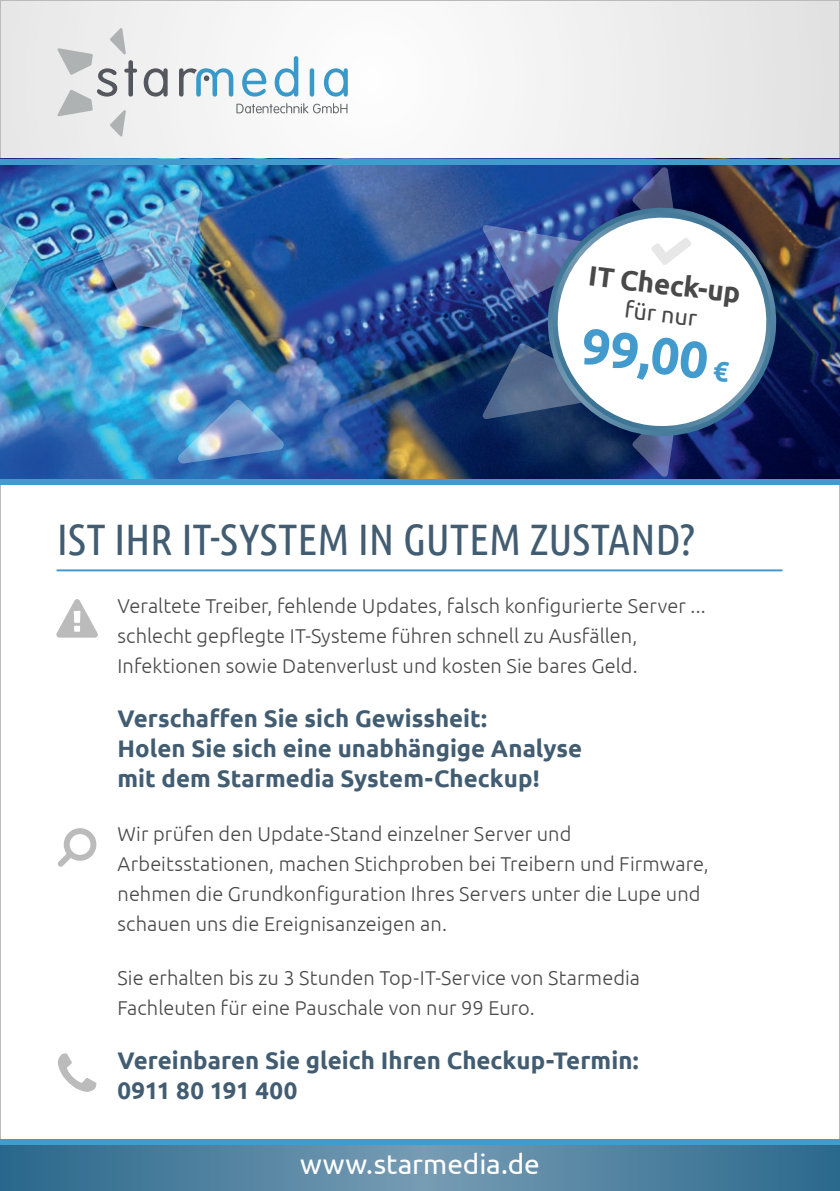
<style>
.page{position:relative;width:840px;height:1191px;background:#fff}
.page>*{position:absolute;margin:0;border:0;box-sizing:border-box;transform-origin:0 0}
.t1{font:700 51.2px "Ubuntu";color:#439bcd}
.t2{font:44px "Ubuntu Condensed";color:#425d72}
.t3{font:28px "Ubuntu";color:#fff}
.t4{font:700 28px "Ubuntu";color:#494949}
.t5{font:700 24px/30px "Ubuntu";color:#425d72}
.t6{font:23.4px "Ubuntu";color:#494949}
.t7{font:300 20px/30px "Ubuntu";letter-spacing:.005em;color:#494949}
.s1{font-size:28px}
</style>
<div class="page">
<svg style="left:2px;top:2px;width:835px;height:157px;fill:#f1f1f1"></svg>
<hr style="left:57px;top:569px;width:724px;height:2px;background:#439bcd">
<svg style="left:179px;top:68px;width:54px;height:29px"></svg>
<svg style="left:57px;top:28px;width:80px;height:108px;background:#dadbdb"></svg>
<svg style="left:144px;top:68px;width:23px;height:29px"></svg>
<svg style="left:242px;top:68px;width:24px;height:29px"></svg>
<svg style="left:274px;top:56px;width:24px;height:41px"></svg>
<div style="left:309px;top:68px;width:5px;height:29px;background:#399ac9;border-radius:2px"></div>
<svg style="left:324px;top:68px;width:23px;height:29px"></svg>
<svg style="left:236px;top:103px;width:111px;height:10px"></svg>
<svg style="left:58px;top:1053px;width:38px;height:38px"></svg>
<svg style="left:58px;top:828px;width:38px;height:38px"></svg>
<svg style="left:56px;top:599px;width:42px;height:38px"></svg>
<img style="left:0;top:164px;width:839px;height:315px">
<svg style="left:481px;top:166px;width:196px;height:312px;background:#284481"></svg>
<img style="left:535px;top:195px;width:253px;height:246px">
<svg style="left:543px;top:203px;width:237px;height:232px"></svg>
<svg style="left:651px;top:237px;width:40px;height:28px"></svg>
<div style="left:0;top:159px;width:839px;height:5px;background:#439bcd"></div>
<img style="left:0;top:188px;width:285px;height:276px">
<div style="left:0;top:479px;width:839px;height:6px;background:#439bcd"></div>
<svg style="left:0;top:1144px;width:839px;height:47px;background:#4f82a0"></svg>
<div style="left:0;top:1139px;width:839px;height:5px;background:#439bcd"></div>
<h3 class="t4" style="left:590px;top:258px;width:154px;rotate:7deg">IT Check-up</h3>
<p class="t6" style="left:626px;top:295px;width:74px;rotate:7deg">für nur</p>
<h1 class="t1" style="left:585px;top:315px;width:150px;rotate:7deg">99,00 <span class="s1">€</span></h1>
<h2 class="t2" style="left:57px;top:511px;width:639px">IST IHR IT-SYSTEM IN GUTEM ZUSTAND?</h2>
<p class="t7" style="left:117px;top:590px;width:589px">Veraltete Treiber, fehlende Updates, falsch konfigurierte Server ... schlecht gepflegte IT-Systeme führen schnell zu Ausfällen,<br>Infektionen sowie Datenverlust und kosten Sie bares Geld.</p>
<p class="t5" style="left:117px;top:703px;width:466px">Verschaffen Sie sich Gewissheit:<br>Holen Sie sich eine unabhängige Analyse mit dem Starmedia System-Checkup!</p>
<p class="t7" style="left:117px;top:818px;width:592px">Wir prüfen den Update-Stand einzelner Server und Arbeitsstationen, machen Stichproben bei Treibern und Firmware, nehmen die Grundkonfiguration Ihres Servers unter die Lupe und schauen uns die Ereignisanzeigen an.</p>
<p class="t7" style="left:117px;top:962px;width:524px">Sie erhalten bis zu 3 Stunden Top-IT-Service von Starmedia<br>Fachleuten für eine Pauschale von nur 99 Euro.</p>
<p class="t5" style="left:117px;top:1045px;width:522px">Vereinbaren Sie gleich Ihren Checkup-Termin:<br>0911 80 191 400</p>
<h3 class="t3" style="left:300px;top:1147px;width:241px">www.starmedia.de</h3>
</div>
